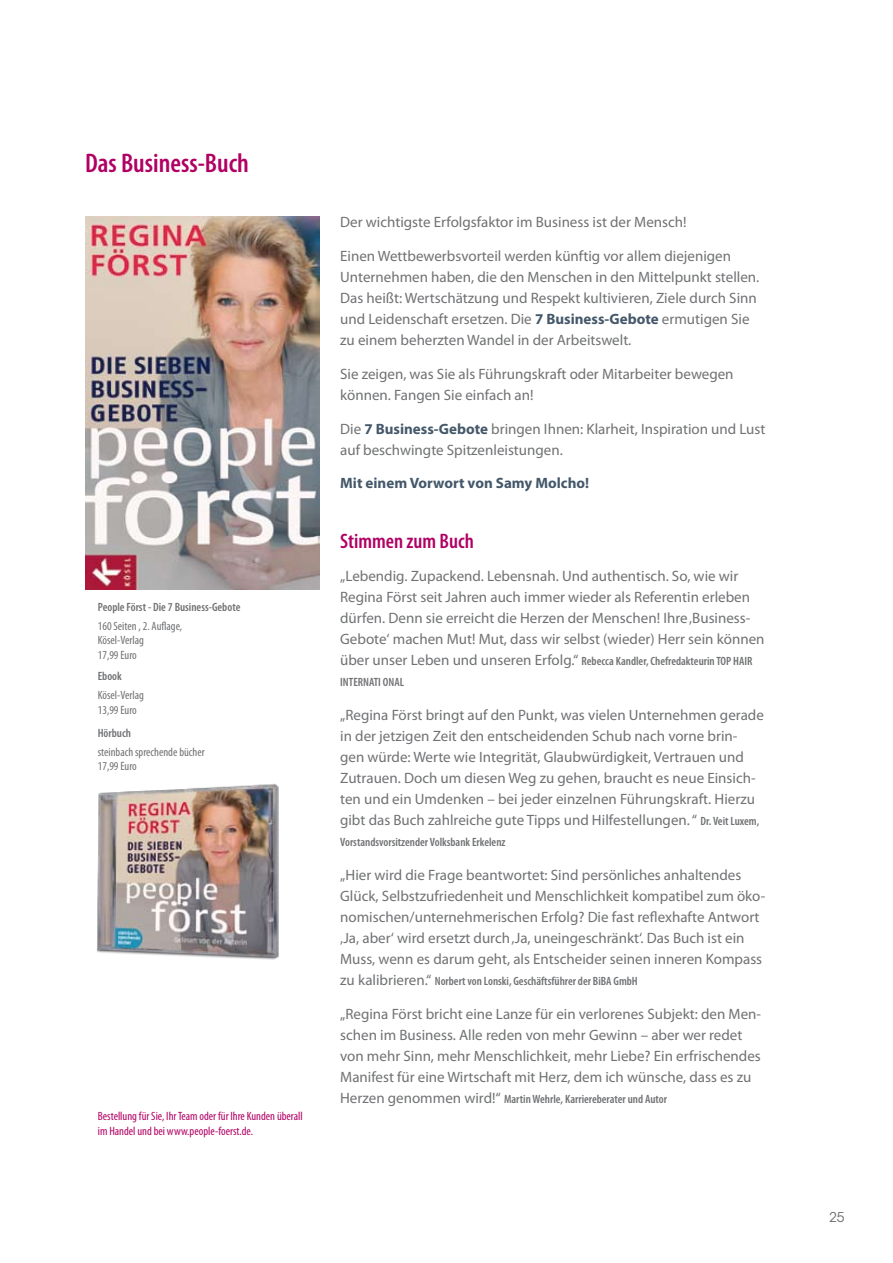
<style>
.page{position:relative;width:893px;height:1263px;background:#fff}
.page>*{position:absolute;margin:0;border:0;box-sizing:border-box;transform-origin:0 0}
.t1{font:600 condensed 27px "Myriad Pro";color:#b10064}
.t2{font:600 condensed 21px "Myriad Pro";color:#b10064}
.t3{font:15px/21px "Myriad Pro";color:#707173}
.t4{font:700 15px "Myriad Pro";color:#44586a}
.t5{font:13.5px "ITC Avant Garde Std";color:#707173}
.t6{font:600 condensed 12px/21px "Myriad Pro";color:#707173}
.t7{font:condensed 12px/14.4px "Myriad Pro";color:#707173}
.t8{font:condensed 12px/14.4px "Myriad Pro";color:#b10064}
.s1{font-weight:700;color:#44586a}
.s2{font-weight:400;font-stretch:normal;font-size:15px}
.s3{font-weight:600;font-stretch:condensed;font-size:12px}
</style>
<div class="page">
<img style="left:85px;top:216px;width:234px;height:373px">
<img style="left:96px;top:783px;width:183px;height:177px">
<h1 class="t1" style="left:85px;top:146px;width:165px">Das Business-Buch</h1>
<p class="t6" style="left:98px;top:596px;width:144px">People Först - Die 7 Business-Gebote</p>
<p class="t7" style="left:98px;top:618px;width:86px">160 Seiten , 2. Auflage,<br>Kösel-Verlag<br>17,99 Euro</p>
<p class="t6" style="left:98px;top:666px;width:26px">Ebook</p>
<p class="t7" style="left:98px;top:688px;width:48px">Kösel-Verlag<br>13,99 Euro</p>
<p class="t6" style="left:98px;top:722px;width:35px">Hörbuch</p>
<p class="t7" style="left:98px;top:744px;width:108px">steinbach sprechende bücher<br>17,99 Euro</p>
<p class="t8" style="left:98px;top:1109px;width:207px">Bestellung für Sie, Ihr Team oder für Ihre Kunden überall im Handel und bei www.people-foerst.de.</p>
<p class="t3" style="left:340px;top:211px;width:348px">Der wichtigste Erfolgsfaktor im Business ist der Mensch!</p>
<p class="t3" style="left:340px;top:245px;width:421px">Einen Wettbewerbsvorteil werden künftig vor allem diejenigen Unternehmen haben, die den Menschen in den Mittelpunkt stellen.<br>Das heißt: Wertschätzung und Respekt kultivieren, Ziele durch Sinn und Leidenschaft ersetzen. Die <span class="s1">7 Business-Gebote</span> ermutigen Sie zu einem beherzten Wandel in der Arbeitswelt.</p>
<p class="t3" style="left:340px;top:363px;width:395px">Sie zeigen, was Sie als Führungskraft oder Mitarbeiter bewegen können. Fangen Sie einfach an!</p>
<p class="t3" style="left:340px;top:418px;width:427px">Die <span class="s1">7 Business-Gebote</span> bringen Ihnen: Klarheit, Inspiration und Lust auf beschwingte Spitzenleistungen.</p>
<p class="t4" style="left:340px;top:473px;width:251px">Mit einem Vorwort von Samy Molcho!</p>
<h2 class="t2" style="left:340px;top:528px;width:135px">Stimmen zum Buch</h2>
<p class="t3" style="left:340px;top:565px;width:426px">„Lebendig. Zupackend. Lebensnah. Und authentisch. So, wie wir Regina Först seit Jahren auch immer wieder als Referentin erleben dürfen. Denn sie erreicht die Herzen der Menschen! Ihre ‚Business-Gebote‘ machen Mut! Mut, dass wir selbst (wieder) Herr sein können</p>
<p class="t6" style="left:340px;top:651px;width:414px"><span class="s2">über unser Leben und unseren Erfolg.“</span> Rebecca Kandler, Chefredakteurin TOP HAIR<br>INTERNATI ONAL</p>
<p class="t3" style="left:340px;top:704px;width:425px">„Regina Först bringt auf den Punkt, was vielen Unternehmen gerade in der jetzigen Zeit den entscheidenden Schub nach vorne brin&shy;gen würde: Werte wie Integrität, Glaubwürdigkeit, Vertrauen und Zutrauen. Doch um diesen Weg zu gehen, braucht es neue Einsich&shy;ten und ein Umdenken – bei jeder einzelnen Führungskraft. Hierzu gibt das Buch zahlreiche gute Tipps und Hilfestellungen. “ <span class="s3">Dr. Veit Luxem,</span></p>
<p class="t6" style="left:340px;top:831px;width:167px">Vorstandsvorsitzender Volksbank Erkelenz</p>
<p class="t3" style="left:340px;top:864px;width:427px">„Hier wird die Frage beantwortet: Sind persönliches anhaltendes Glück, Selbstzufriedenheit und Menschlichkeit kompatibel zum öko&shy;nomischen/unternehmerischen Erfolg? Die fast reflexhafte Antwort ‚Ja, aber‘ wird ersetzt durch ‚Ja, uneingeschränkt‘. Das Buch ist ein Muss, wenn es darum geht, als Entscheider seinen inneren Kompass</p>
<p class="t6" style="left:340px;top:970px;width:299px"><span class="s2">zu kalibrieren.“</span> Norbert von Lonski, Geschäftsführer der BiBA GmbH</p>
<p class="t3" style="left:340px;top:1003px;width:422px">„Regina Först bricht eine Lanze für ein verlorenes Subjekt: den Men&shy;schen im Business. Alle reden von mehr Gewinn – aber wer redet von mehr Sinn, mehr Menschlichkeit, mehr Liebe? Ein erfrischendes Manifest für eine Wirtschaft mit Herz, dem ich wünsche, dass es zu</p>
<p class="t6" style="left:340px;top:1088px;width:328px"><span class="s2">Herzen genommen wird!“</span> Martin Wehrle, Karriereberater und Autor</p>
<p class="t5" style="left:829px;top:1209px;width:17px">25</p>
</div>
